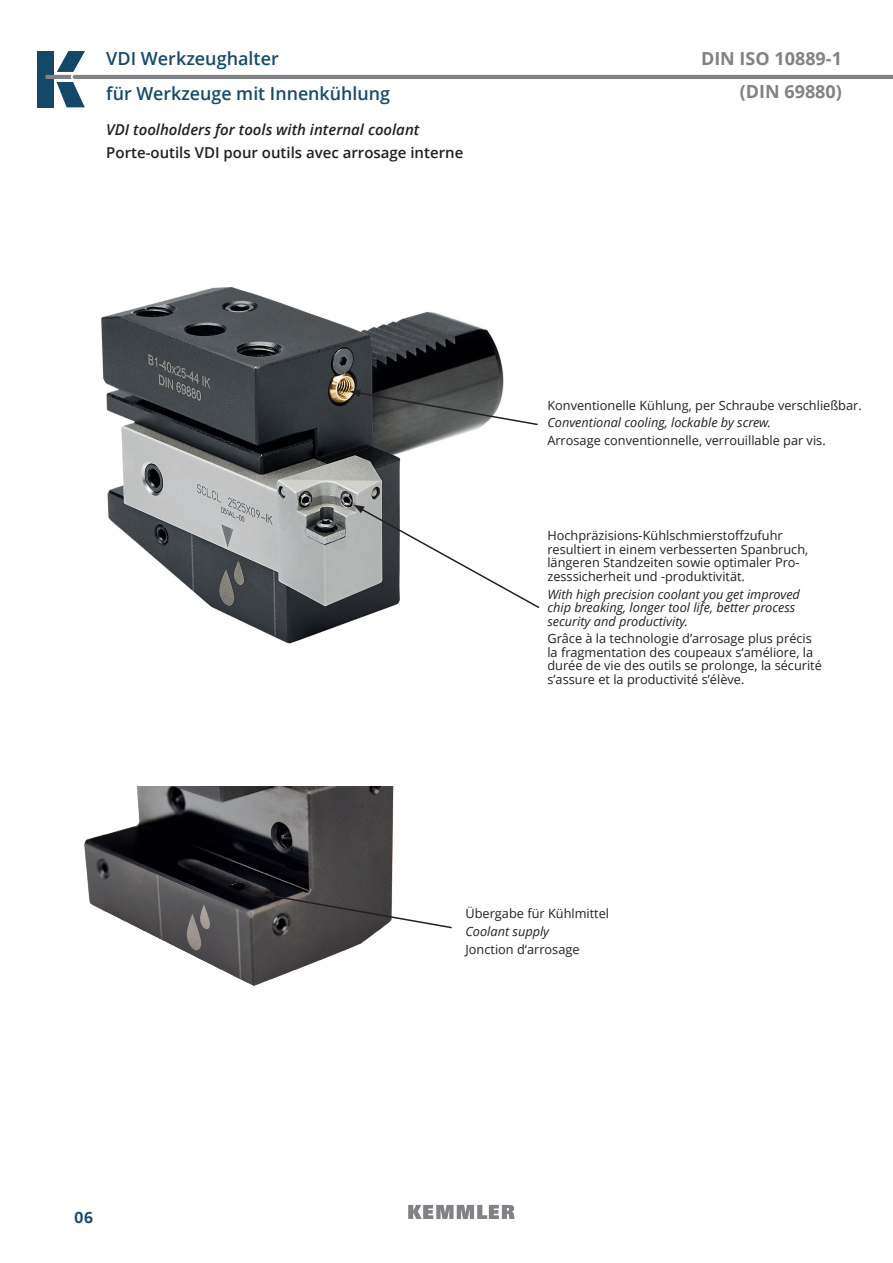
<style>
.page{position:relative;width:893px;height:1263px;background:#fff}
.page>*{position:absolute;margin:0;border:0;box-sizing:border-box;transform-origin:0 0}
.t1{font:600 18px/35.1px "Open Sans";color:#154a69}
.t2{font:700 18px/33px "Open Sans";color:#808285;text-align:right}
.t3{font:700 16.5px "Zwo OT";color:#154a69}
.t4{font:600 15px "Open Sans";color:#231f20}
.t5{font:italic 600 15px "Open Sans";color:#231f20}
.t6{font:12.75px/13.5px "Open Sans";color:#231f20}
.t7{font:italic 12.75px/13.5px "Open Sans";color:#231f20}
</style>
<div class="page">
<svg style="left:408px;top:1205px;width:107px;height:14px"></svg>
<div style="left:38px;top:51px;width:16px;height:56px;background:#154868"></div>
<svg style="left:46px;top:51px;width:847px;height:56px"></svg>
<img style="left:101px;top:287px;width:403px;height:357px">
<svg style="left:350px;top:389px;width:188px;height:37px"></svg>
<img style="left:84px;top:787px;width:310px;height:199px">
<svg style="left:264px;top:892px;width:188px;height:37px"></svg>
<svg style="left:354px;top:505px;width:186px;height:105px"></svg>
<h1 class="t1" style="left:106px;top:40px;width:285px">VDI Werkzeughalter<br>für Werkzeuge mit Innenkühlung</h1>
<p class="t5" style="left:106px;top:119px;width:315px">VDI toolholders for tools with internal coolant</p>
<p class="t4" style="left:106px;top:142px;width:359px">Porte-outils VDI pour outils avec arrosage interne</p>
<h1 class="t2" style="left:701px;top:42px;width:142px">DIN ISO 10889-1 (DIN 69880)</h1>
<p class="t6" style="left:547px;top:398px;width:316px">Konventionelle Kühlung, per Schraube verschließbar.</p>
<p class="t7" style="left:547px;top:416px;width:225px">Conventional cooling, lockable by screw.</p>
<p class="t6" style="left:547px;top:433px;width:280px">Arrosage conventionnelle, verrouillable par vis.</p>
<p class="t6" style="left:547px;top:529px;width:262px">Hochpräzisions-Kühlschmierstoffzufuhr resultiert in einem verbesserten Spanbruch, längeren Standzeiten sowie optimaler Pro&shy;zesssicherheit und -produktivität.</p>
<p class="t7" style="left:547px;top:587px;width:254px">With high precision coolant you get improved chip breaking, longer tool life, better process security and productivity.</p>
<p class="t6" style="left:547px;top:632px;width:276px">Grâce à la technologie d’arrosage plus précis la fragmentation des coupeaux s‘améliore, la durée de vie des outils se prolonge, la sécurité s’assure et la productivité s’élève.</p>
<p class="t6" style="left:465px;top:906px;width:145px">Übergabe für Kühlmittel</p>
<p class="t7" style="left:465px;top:924px;width:85px">Coolant supply</p>
<p class="t6" style="left:465px;top:942px;width:116px">Jonction d‘arrosage</p>
<p class="t3" style="left:74px;top:1207px;width:21px">06</p>
</div>
